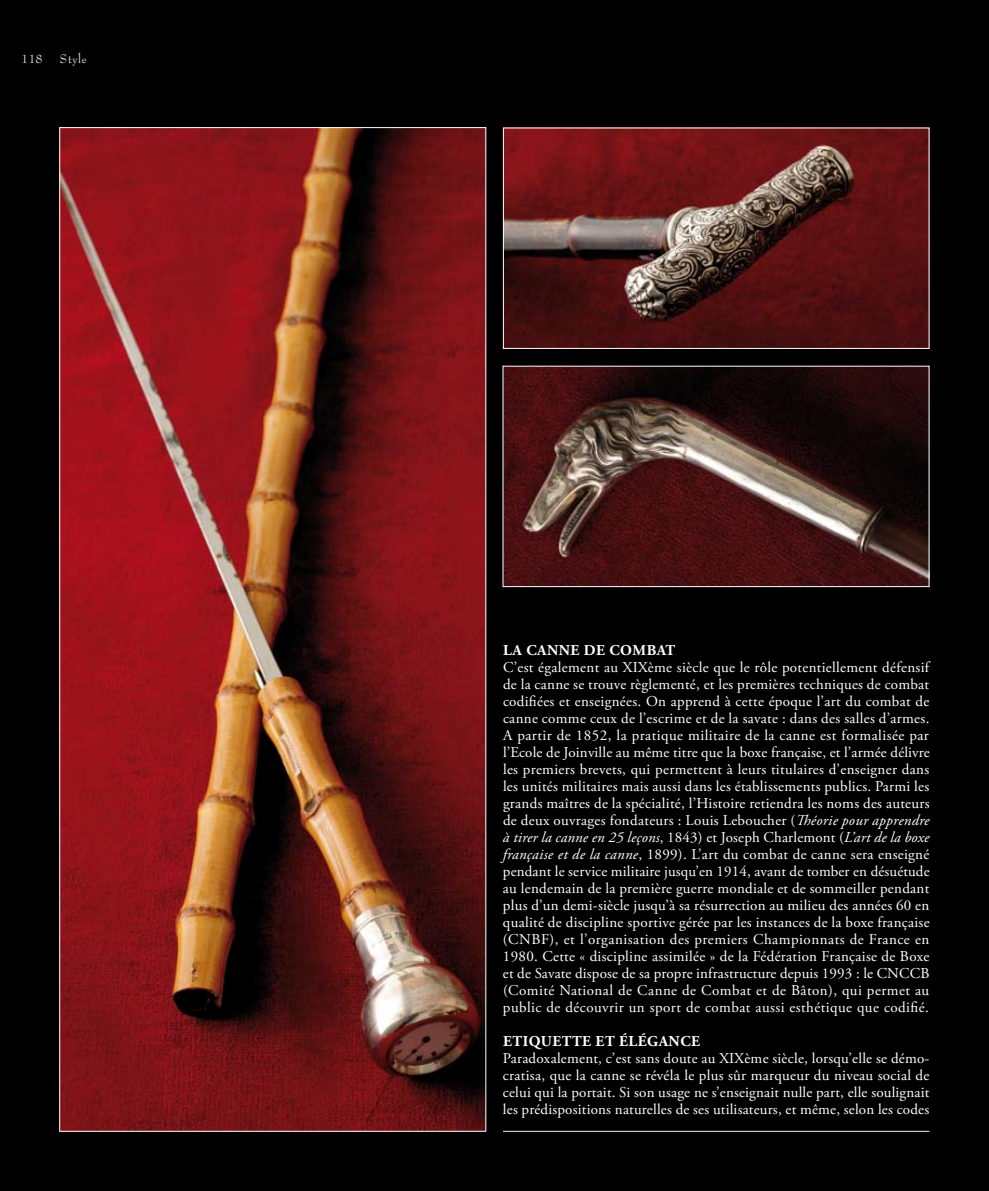
<style>
.page{position:relative;width:989px;height:1191px;background:#000}
.page>*{position:absolute;margin:0;border:0;box-sizing:border-box;transform-origin:0 0}
.t1{font:15px/17px "Adobe Garamond Pro";letter-spacing:.02em;color:#fff;text-align:justify}
.t2{font:700 15px "Adobe Garamond Pro";letter-spacing:.035em;color:#fff}
.t3{font:12px "Bernhard Modern BT";letter-spacing:.05em;color:#eceded}
.t4{font:12px "Bernhard Modern BT";color:#e6e6e6}
.s1{font-style:italic}
</style>
<div class="page">
<hr style="left:503px;top:1131px;width:426px;height:1px;background:#eceded">
<img style="left:62px;top:129px;width:422px;height:1000px">
<img style="left:505px;top:130px;width:422px;height:217px">
<div style="left:503px;top:128px;width:426px;height:221px;border:1px solid #fff"></div>
<img style="left:504px;top:368px;width:423px;height:217px">
<div style="left:502px;top:366px;width:427px;height:221px;border:1px solid #fff"></div>
<p class="t4" style="left:21px;top:51px;width:23px">118</p>
<p class="t3" style="left:60px;top:51px;width:29px">Style</p>
<p class="t2" style="left:503px;top:641px;width:174px">LA CANNE DE COMBAT</p>
<p class="t1" style="left:503px;top:659px;width:428px">C’est également au XIXème siècle que le rôle potentiellement défensif de la canne se trouve règlementé, et les premières techniques de combat codifiées et enseignées. On apprend à cette époque l’art du combat de canne comme ceux de l’escrime et de la savate : dans des salles d’armes.<br>A partir de 1852, la pratique militaire de la canne est formalisée par l’Ecole de Joinville au même titre que la boxe française, et l’armée délivre les premiers brevets, qui permettent à leurs titulaires d’enseigner dans les unités militaires mais aussi dans les établissements publics. Parmi les grands maîtres de la spécialité, l’Histoire retiendra les noms des auteurs de deux ouvrages fondateurs : Louis Leboucher (<span class="s1">Théorie pour apprendre à tirer la canne en 25 leçons</span>, 1843) et Joseph Charlemont (<span class="s1">L’art de la boxe française et de la canne</span>, 1899). L’art du combat de canne sera enseigné pendant le service militaire jusqu’en 1914, avant de tomber en désuétude au lendemain de la première guerre mondiale et de sommeiller pendant plus d’un demi-siècle jusqu’à sa résurrection au milieu des années 60 en qualité de discipline sportive gérée par les instances de la boxe française (CNBF), et l’organisation des premiers Championnats de France en 1980. Cette « discipline assimilée » de la Fédération Française de Boxe et de Savate dispose de sa propre infrastructure depuis 1993 : le CNCCB (Comité National de Canne de Combat et de Bâton), qui permet au public de découvrir un sport de combat aussi esthétique que codifié.</p>
<p class="t2" style="left:503px;top:1033px;width:198px">ETIQUETTE ET ÉLÉGANCE</p>
<p class="t1" style="left:503px;top:1050px;width:428px">Paradoxalement, c’est sans doute au XIXème siècle, lorsqu’elle se démo&shy;cratisa, que la canne se révéla le plus sûr marqueur du niveau social de celui qui la portait. Si son usage ne s’enseignait nulle part, elle soulignait les prédispositions naturelles de ses utilisateurs, et même, selon les codes</p>
</div>
